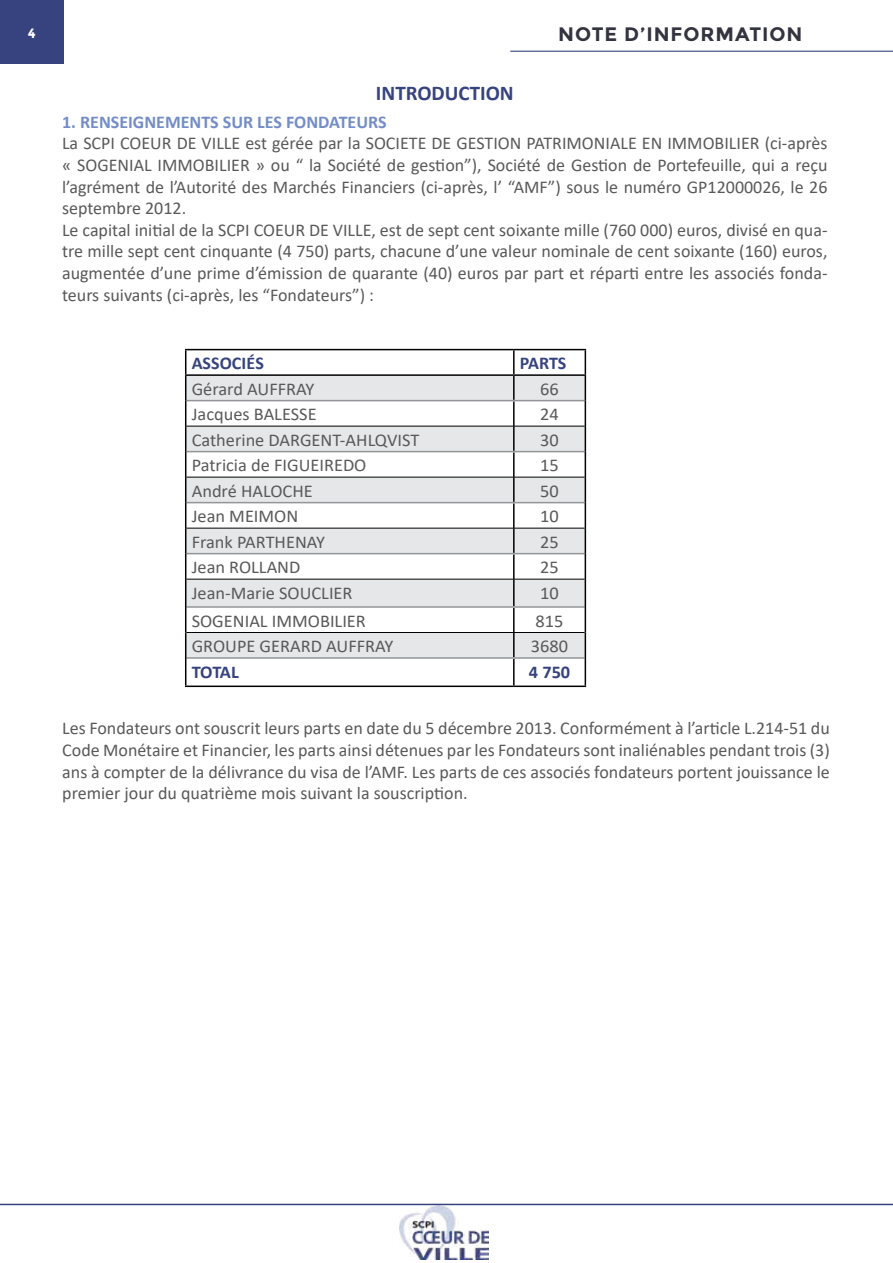
<style>
.page{position:relative;width:893px;height:1263px;background:#fff}
.page>*{position:absolute;margin:0;border:0;box-sizing:border-box;transform-origin:0 0}
.t1{font:700 21px "Calibri";color:#37437f}
.t2{font:700 19.5px "Montserrat";letter-spacing:.05em;color:#333440}
.t3{font:18px/21.6px "Calibri";color:#595959}
.t4{font:700 18px "Calibri";color:#748dc7}
.t5{font:700 18px "Calibri";color:#37437f}
.t6{font:700 13.5px "Montserrat";color:#fff}
</style>
<div class="page">
<div style="left:0;top:0;width:64px;height:64px;background:#37437f"></div>
<hr style="left:0;top:1204px;width:893px;height:1px;background:#37437f">
<hr style="left:510px;top:51px;width:383px;height:1px;background:#37437f">
<img style="left:399px;top:1205px;width:89px;height:55px">
<svg style="left:186px;top:376px;width:399px;height:281px;fill:#e6e7e8"></svg>
<hr style="left:185px;top:349px;width:329px;height:1px;background:#000">
<hr style="left:514px;top:349px;width:72px;height:1px;background:#000">
<hr style="left:513px;top:350px;width:2px;height:24px;background:#000">
<hr style="left:185px;top:374px;width:329px;height:2px;background:#000">
<hr style="left:514px;top:374px;width:72px;height:2px;background:#000">
<hr style="left:513px;top:376px;width:2px;height:24px;background:#000">
<hr style="left:513px;top:401px;width:2px;height:25px;background:#000">
<hr style="left:513px;top:426px;width:2px;height:25px;background:#000">
<hr style="left:513px;top:452px;width:2px;height:25px;background:#000">
<hr style="left:513px;top:477px;width:2px;height:25px;background:#000">
<hr style="left:513px;top:503px;width:2px;height:25px;background:#000">
<hr style="left:513px;top:528px;width:2px;height:25px;background:#000">
<hr style="left:513px;top:554px;width:2px;height:25px;background:#000">
<hr style="left:513px;top:579px;width:2px;height:27px;background:#000">
<hr style="left:513px;top:608px;width:2px;height:24px;background:#000">
<hr style="left:513px;top:633px;width:2px;height:24px;background:#000">
<hr style="left:513px;top:659px;width:2px;height:26px;background:#000">
<hr style="left:186px;top:400px;width:328px;height:1px;background:#939598">
<hr style="left:514px;top:400px;width:71px;height:1px;background:#939598">
<hr style="left:186px;top:451px;width:328px;height:1px;background:#939598">
<hr style="left:514px;top:451px;width:71px;height:1px;background:#939598">
<hr style="left:186px;top:502px;width:328px;height:1px;background:#939598">
<hr style="left:514px;top:502px;width:71px;height:1px;background:#939598">
<hr style="left:186px;top:553px;width:328px;height:1px;background:#939598">
<hr style="left:514px;top:553px;width:71px;height:1px;background:#939598">
<hr style="left:186px;top:606px;width:328px;height:2px;background:#939598">
<hr style="left:514px;top:606px;width:71px;height:2px;background:#939598">
<hr style="left:186px;top:657px;width:328px;height:2px;background:#939598">
<hr style="left:514px;top:657px;width:71px;height:2px;background:#939598">
<hr style="left:186px;top:426px;width:328px;height:1px;background:#000">
<hr style="left:514px;top:426px;width:71px;height:1px;background:#000">
<hr style="left:186px;top:477px;width:328px;height:1px;background:#000">
<hr style="left:514px;top:477px;width:71px;height:1px;background:#000">
<hr style="left:186px;top:528px;width:328px;height:1px;background:#000">
<hr style="left:514px;top:528px;width:71px;height:1px;background:#000">
<hr style="left:186px;top:579px;width:328px;height:1px;background:#000">
<hr style="left:514px;top:579px;width:71px;height:1px;background:#000">
<hr style="left:186px;top:632px;width:328px;height:1px;background:#000">
<hr style="left:514px;top:632px;width:71px;height:1px;background:#000">
<svg style="left:185px;top:350px;width:1px;height:335px"></svg>
<svg style="left:585px;top:350px;width:1px;height:335px"></svg>
<hr style="left:185px;top:685px;width:329px;height:2px;background:#000">
<hr style="left:514px;top:685px;width:72px;height:2px;background:#000">
<p class="t6" style="left:28px;top:26px;width:9px">4</p>
<p class="t2" style="left:558px;top:23px;width:246px">NOTE D’INFORMATION</p>
<p class="t1" style="left:376px;top:78px;width:139px">INTRODUCTION</p>
<p class="t4" style="left:62px;top:109px;width:326px">1. RENSEIGNEMENTS SUR LES FONDATEURS</p>
<p class="t3" style="left:62px;top:132px;width:767px">La SCPI COEUR DE VILLE est gérée par la SOCIETE DE GESTION PATRIMONIALE EN IMMOBILIER (ci-après « SOGENIAL IMMOBILIER » ou “ la Société de gestion”), Société de Gestion de Portefeuille, qui a reçu l’agrément de l’Autorité des Marchés Financiers (ci-après, l’ “AMF”) sous le numéro GP12000026, le 26 septembre 2012.<br>Le capital initial de la SCPI COEUR DE VILLE, est de sept cent soixante mille (760 000) euros, divisé en qua&shy;tre mille sept cent cinquante (4 750) parts, chacune d’une valeur nominale de cent soixante (160) euros, augmentée d’une prime d’émission de quarante (40) euros par part et réparti entre les associés fonda&shy;teurs suivants (ci-après, les “Fondateurs”) :</p>
<p class="t5" style="left:192px;top:350px;width:74px">ASSOCIÉS</p>
<p class="t5" style="left:520px;top:350px;width:48px">PARTS</p>
<p class="t3" style="left:192px;top:377px;width:124px">Gérard AUFFRAY</p>
<p class="t3" style="left:540px;top:377px;width:20px">66</p>
<p class="t3" style="left:192px;top:403px;width:126px">Jacques BALESSE</p>
<p class="t3" style="left:540px;top:403px;width:20px">24</p>
<p class="t3" style="left:192px;top:428px;width:229px">Catherine DARGENT-AHLQVIST</p>
<p class="t3" style="left:540px;top:428px;width:20px">30</p>
<p class="t3" style="left:192px;top:454px;width:176px">Patricia de FIGUEIREDO</p>
<p class="t3" style="left:540px;top:454px;width:20px">15</p>
<p class="t3" style="left:192px;top:479px;width:123px">André HALOCHE</p>
<p class="t3" style="left:540px;top:479px;width:20px">50</p>
<p class="t3" style="left:192px;top:505px;width:108px">Jean MEIMON</p>
<p class="t3" style="left:540px;top:505px;width:20px">10</p>
<p class="t3" style="left:192px;top:530px;width:135px">Frank PARTHENAY</p>
<p class="t3" style="left:540px;top:530px;width:20px">25</p>
<p class="t3" style="left:192px;top:556px;width:110px">Jean ROLLAND</p>
<p class="t3" style="left:540px;top:556px;width:20px">25</p>
<p class="t3" style="left:192px;top:581px;width:162px">Jean-Marie SOUCLIER</p>
<p class="t3" style="left:540px;top:581px;width:20px">10</p>
<p class="t3" style="left:192px;top:609px;width:176px">SOGENIAL IMMOBILIER</p>
<p class="t3" style="left:536px;top:609px;width:29px">815</p>
<p class="t3" style="left:192px;top:635px;width:203px">GROUPE GERARD AUFFRAY</p>
<p class="t3" style="left:531px;top:635px;width:39px">3680</p>
<p class="t5" style="left:192px;top:659px;width:49px">TOTAL</p>
<p class="t5" style="left:529px;top:659px;width:43px">4 750</p>
<p class="t3" style="left:62px;top:717px;width:769px;text-align:justify">Les Fondateurs ont souscrit leurs parts en date du 5 décembre 2013. Conformément à l’article L.214-51 du Code Monétaire et Financier, les parts ainsi détenues par les Fondateurs sont inaliénables pendant trois (3) ans à compter de la délivrance du visa de l’AMF. Les parts de ces associés fondateurs portent jouissance le premier jour du quatrième mois suivant la souscription.</p>
</div>
